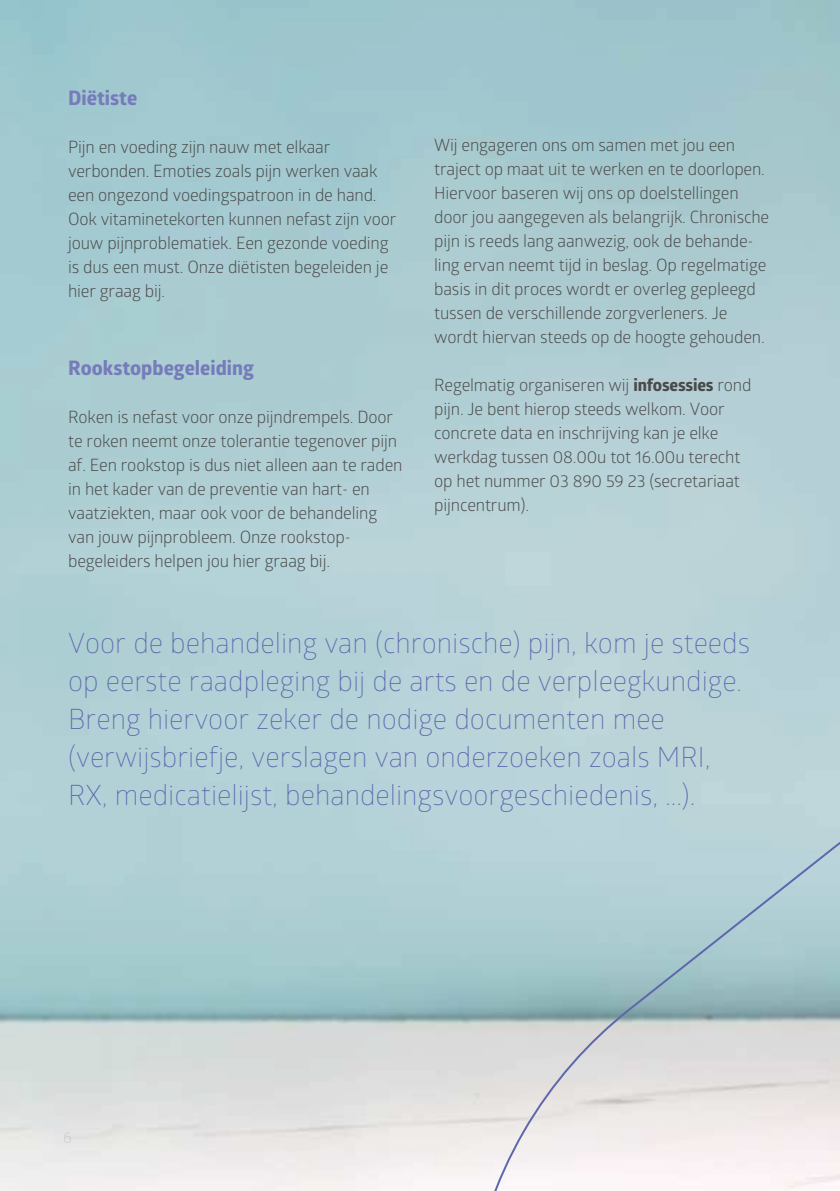
<style>
.page{position:relative;width:840px;height:1191px;background:#fff}
.page>*{position:absolute;margin:0;border:0;box-sizing:border-box;transform-origin:0 0}
.t1{font:300 28px/38px "Glober";color:#5e67ad}
.t2{font:700 20px "Globerx";color:#767bba}
.t3{font:17px/24px "Glober";letter-spacing:-.01em;color:#4a4a49}
.s1{font-family:"Globerx";font-weight:700}
</style>
<div class="page">
<svg style="left:460px;top:750px;width:379px;height:441px;background:#c4d4d8"></svg>
<p class="t2" style="left:68px;top:83px;width:71px">Diëtiste</p>
<p class="t3" style="left:68px;top:134px;width:330px">Pijn en voeding zijn nauw met elkaar verbonden. Emoties zoals pijn werken vaak een ongezond voedingspatroon in de hand.<br>Ook vitaminetekorten kunnen nefast zijn voor jouw pijnproblematiek. Een gezonde voeding is dus een must. Onze diëtisten begeleiden je hier graag bij.</p>
<p class="t2" style="left:68px;top:353px;width:187px">Rookstopbegeleiding</p>
<p class="t3" style="left:68px;top:404px;width:336px">Roken is nefast voor onze pijndrempels. Door te roken neemt onze tolerantie tegenover pijn af. Een rookstop is dus niet alleen aan te raden in het kader van de preventie van hart- en vaatziekten, maar ook voor de behandeling van jouw pijnprobleem. Onze rookstop&shy;begeleiders helpen jou hier graag bij.</p>
<p class="t3" style="left:434px;top:132px;width:336px">Wij engageren ons om samen met jou een traject op maat uit te werken en te doorlopen.<br>Hiervoor baseren wij ons op doelstellingen door jou aangegeven als belangrijk. Chronische pijn is reeds lang aanwezig, ook de behande&shy;ling ervan neemt tijd in beslag. Op regelmatige basis in dit proces wordt er overleg gepleegd tussen de verschillende zorgverleners. Je wordt hiervan steeds op de hoogte gehouden.</p>
<p class="t3" style="left:434px;top:372px;width:318px">Regelmatig organiseren wij <span class="s1">infosessies</span> rond pijn. Je bent hierop steeds welkom. Voor concrete data en inschrijving kan je elke werkdag tussen 08.00u tot 16.00u terecht op het nummer 03 890 59 23 (secretariaat pijncentrum).</p>
<p class="t1" style="left:68px;top:623px;width:683px">Voor de behandeling van (chronische) pijn, kom je steeds op eerste raadpleging bij de arts en de verpleegkundige.<br>Breng hiervoor zeker de nodige documenten mee (verwijsbriefje, verslagen van onderzoeken zoals MRI, RX, medicatielijst, behandelingsvoorgeschiedenis, ...).</p>
</div>
